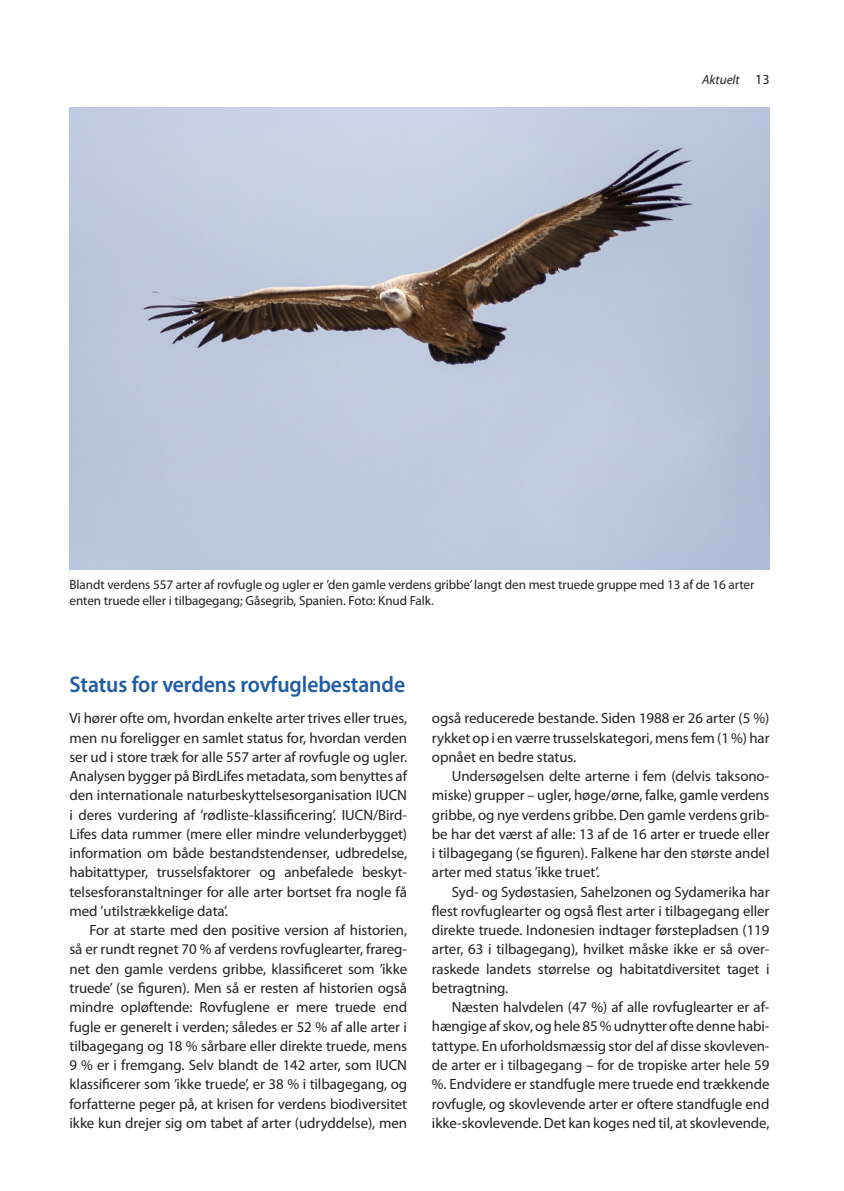
<style>
.page{position:relative;width:844px;height:1191px;background:#fff}
.page>*{position:absolute;margin:0;border:0;box-sizing:border-box;transform-origin:0 0}
.t1{font:600 22.75px "Myriad Pro";letter-spacing:-.005em;color:#1f5ba5;scale:.95 1}
.t2{font:14.88px/19.2px "Myriad Pro";letter-spacing:-.005em;color:#231f20;text-align:justify}
.t3{font:13.12px/15.8px "Myriad Pro";letter-spacing:-.005em;color:#231f20}
.t4{font:italic 13.12px "Myriad Pro";color:#231f20}
.s1{font-style:normal;font-size:14px}
</style>
<div class="page">
<img style="left:69px;top:107px;width:700px;height:462px">
<p class="t4" style="left:702px;top:72px;width:69px">Aktuelt <span class="s1">13</span></p>
<p class="t3" style="left:69px;top:576px;width:686px">Blandt verdens 557 arter af rovfugle og ugler er ’den gamle verdens gribbe’ langt den mest truede gruppe med 13 af de 16 arter enten truede eller i tilbagegang; Gåsegrib, Spanien. Foto: Knud Falk.</p>
<h1 class="t1" style="left:69px;top:670px;width:355px">Status for verdens rovfuglebestande</h1>
<p class="t2" style="left:69px;top:708px;width:339px">Vi hører ofte om, hvordan enkelte arter trives eller trues, men nu foreligger en samlet status for, hvordan verden ser ud i store træk for alle 557 arter af rovfugle og ugler.<br>Analysen bygger på BirdLifes metadata, som benyttes af den internationale naturbeskyttelsesorganisation IUCN i deres vurdering af ’rødliste-klassificering’. IUCN/Bird-Lifes data rummer (mere eller mindre velunderbygget) information om både bestandstendenser, udbredelse, habitattyper, trusselsfaktorer og anbefalede beskyt&shy;telsesforanstaltninger for alle arter bortset fra nogle få med ’utilstrækkelige data’.</p>
<p class="t2" style="left:69px;top:920px;width:339px;text-indent:20px">For at starte med den positive version af historien, så er rundt regnet 70 % af verdens rovfuglearter, frareg&shy;net den gamle verdens gribbe, klassificeret som ’ikke truede’ (se figuren). Men så er resten af historien også mindre opløftende: Rovfuglene er mere truede end fugle er generelt i verden; således er 52 % af alle arter i tilbagegang og 18 % sårbare eller direkte truede, mens 9 % er i fremgang. Selv blandt de 142 arter, som IUCN klassificerer som ’ikke truede’, er 38 % i tilbagegang, og forfatterne peger på, at krisen for verdens biodiversitet ikke kun drejer sig om tabet af arter (udryddelse), men</p>
<p class="t2" style="left:432px;top:708px;width:339px">også reducerede bestande. Siden 1988 er 26 arter (5 %) rykket op i en værre trusselskategori, mens fem (1 %) har opnået en bedre status.</p>
<p class="t2" style="left:432px;top:766px;width:339px;text-indent:20px">Undersøgelsen delte arterne i fem (delvis taksono&shy;miske) grupper – ugler, høge/ørne, falke, gamle verdens gribbe, og nye verdens gribbe. Den gamle verdens grib&shy;be har det værst af alle: 13 af de 16 arter er truede eller i tilbagegang (se figuren). Falkene har den største andel arter med status ’ikke truet’.</p>
<p class="t2" style="left:432px;top:882px;width:339px;text-indent:20px">Syd- og Sydøstasien, Sahelzonen og Sydamerika har flest rovfuglearter og også flest arter i tilbagegang eller direkte truede. Indonesien indtager førstepladsen (119 arter, 63 i tilbagegang), hvilket måske ikke er så over&shy;raskede landets størrelse og habitatdiversitet taget i betragtning.</p>
<p class="t2" style="left:432px;top:997px;width:339px;text-indent:20px">Næsten halvdelen (47 %) af alle rovfuglearter er af&shy;hængige af skov, og hele 85 % udnytter ofte denne habi&shy;tattype. En uforholdsmæssig stor del af disse skovleven&shy;de arter er i tilbagegang – for de tropiske arter hele 59 %. Endvidere er standfugle mere truede end trækkende rovfugle, og skovlevende arter er oftere standfugle end ikke-skovlevende. Det kan koges ned til, at skovlevende,</p>
</div>
